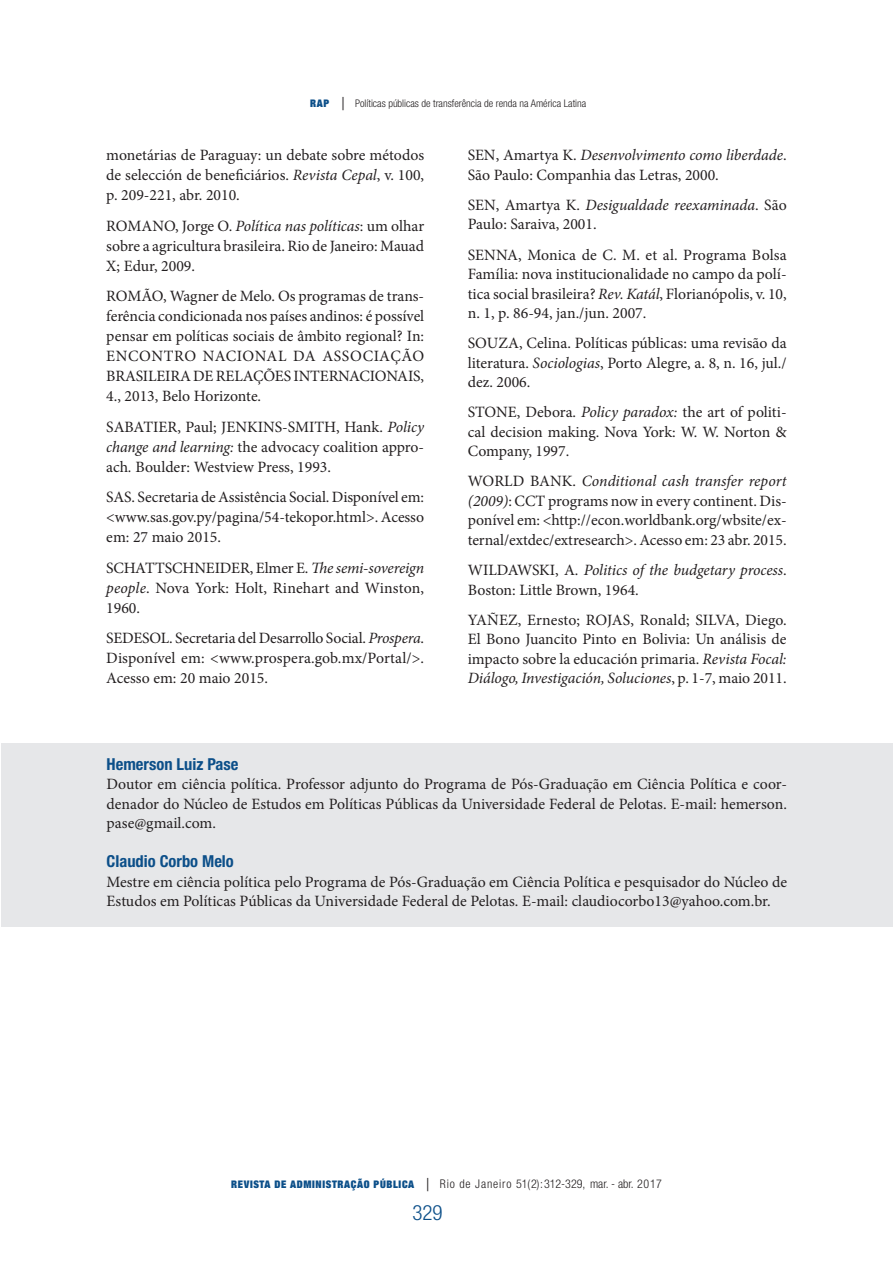
<style>
.page{position:relative;width:893px;height:1263px;background:#fff}
.page>*{position:absolute;margin:0;border:0;box-sizing:border-box;transform-origin:0 0}
.t1{font:300 condensed 21px "Helvetica Neue LT Std";color:#0c4f89}
.t2{font:700 condensed 16.5px "Helvetica Neue LT Std";color:#0c4f89}
.t3{font:15.75px/19.5px "Minion Pro";color:#231f20;text-align:justify}
.t4{font:300 condensed 12px "Helvetica Neue LT Std";letter-spacing:.07em;color:#231f20}
.t5{font:300 condensed 10.5px "Helvetica Neue LT Std";color:#231f20}
.s1{font-family:"Helvetica Neue";font-weight:900;font-stretch:expanded;color:#0c4f89}
.s2{font-size:18px}
.s3{font-style:italic}
.s4{font-family:"Helvetica Neue";font-weight:900;font-stretch:expanded;font-size:10.5px;color:#0c4f89}
</style>
<div class="page">
<div style="left:1px;top:743px;width:892px;height:183px;background:#e6e7e9"></div>
<p class="t5" style="left:310px;top:98px;width:278px"><span class="s1">RAP</span> <span class="s2">|</span> Políticas públicas de transferência de renda na América Latina</p>
<p class="t3" style="left:106px;top:145px;width:319px;line-height:20px">monetárias de Paraguay: un debate sobre métodos de selección de beneficiários. <span class="s3">Revista Cepal</span>, v. 100, p. 209-221, abr. 2010.</p>
<p class="t3" style="left:106px;top:216px;width:319px;line-height:20px">ROMANO, Jorge O. <span class="s3">Política nas políticas</span>: um olhar sobre a agricultura brasileira. Rio de Janeiro: Mauad X; Edur, 2009.</p>
<p class="t3" style="left:106px;top:286px;width:319px;line-height:20px">ROMÃO, Wagner de Melo. Os programas de trans&shy;ferência condicionada nos países andinos: é possível pensar em políticas sociais de âmbito regional? In:<br>ENCONTRO NACIONAL DA ASSOCIAÇÃO BRASILEIRA DE RELAÇÕES INTERNACIONAIS, 4., 2013, Belo Horizonte.</p>
<p class="t3" style="left:106px;top:417px;width:319px;line-height:20px">SABATIER, Paul; JENKINS-SMITH, Hank. <span class="s3">Policy change and learning:</span> the advocacy coalition appro&shy;ach<span class="s3">.</span> Boulder: Westview Press, 1993.</p>
<p class="t3" style="left:106px;top:487px;width:319px;line-height:20px">SAS. Secretaria de Assistência Social. Disponível em: &lt;www.sas.gov.py/pagina/54-tekopor.html&gt;. Acesso em: 27 maio 2015.</p>
<p class="t3" style="left:106px;top:558px;width:319px;line-height:20px">SCHATTSCHNEIDER, Elmer E. <span class="s3">The semi-sovereign people</span>. Nova York: Holt, Rinehart and Winston, 1960.</p>
<p class="t3" style="left:106px;top:628px;width:319px;line-height:20px">SEDESOL. Secretaria del Desarrollo Social. <span class="s3">Prospera</span>.<br>Disponível em: &lt;www.prospera.gob.mx/Portal/&gt;.<br>Acesso em: 20 maio 2015.</p>
<p class="t3" style="left:468px;top:146px;width:320px">SEN, Amartya K. <span class="s3">Desenvolvimento como liberdade</span>.<br>São Paulo: Companhia das Letras, 2000.</p>
<p class="t3" style="left:468px;top:195px;width:320px">SEN, Amartya K. <span class="s3">Desigualdade reexaminada</span>. São<br>Paulo: Saraiva, 2001.</p>
<p class="t3" style="left:468px;top:245px;width:320px">SENNA, Monica de C. M. et al. Programa Bolsa Família: nova institucionalidade no campo da polí&shy;tica social brasileira? <span class="s3">Rev. Katál</span>, Florianópolis, v. 10, n. 1, p. 86-94, jan./jun. 2007.</p>
<p class="t3" style="left:468px;top:333px;width:320px">SOUZA, Celina. Políticas públicas: uma revisão da literatura. <span class="s3">Sociologias</span>, Porto Alegre, a. 8, n. 16, jul./ dez. 2006.</p>
<p class="t3" style="left:468px;top:403px;width:320px">STONE, Debora. <span class="s3">Policy paradox:</span> the art of politi&shy;cal decision making. Nova York: W. W. Norton &amp; Company, 1997.</p>
<p class="t3" style="left:468px;top:472px;width:320px">WORLD BANK. <span class="s3">Conditional cash transfer report (2009)</span>: CCT programs now in every continent. Dis&shy;ponível em: &lt;http://econ.worldbank.org/wbsite/ex&shy;ternal/extdec/extresearch&gt;. Acesso em: 23 abr. 2015.</p>
<p class="t3" style="left:468px;top:560px;width:320px">WILDAWSKI, A. <span class="s3">Politics of the budgetary process</span>.<br>Boston: Little Brown, 1964.</p>
<p class="t3" style="left:468px;top:610px;width:320px">YAÑEZ, Ernesto; ROJAS, Ronald; SILVA, Diego.<br>El Bono Juancito Pinto en Bolivia: Un análisis de impacto sobre la educación primaria. <span class="s3">Revista Focal:<br>Diálogo, Investigación, Soluciones</span>, p. 1-7, maio 2011.</p>
<p class="t2" style="left:107px;top:754px;width:133px">Hemerson Luiz Pase</p>
<p class="t3" style="left:107px;top:774px;width:682px">Doutor em ciência política. Professor adjunto do Programa de Pós-Graduação em Ciência Política e coor&shy;denador do Núcleo de Estudos em Políticas Públicas da Universidade Federal de Pelotas. E-mail: hemerson. pase@gmail.com.</p>
<p class="t2" style="left:107px;top:851px;width:129px">Claudio Corbo Melo</p>
<p class="t3" style="left:107px;top:872px;width:682px">Mestre em ciência política pelo Programa de Pós-Graduação em Ciência Política e pesquisador do Núcleo de<br>Estudos em Políticas Públicas da Universidade Federal de Pelotas. E-mail: claudiocorbo13@yahoo.com.br.</p>
<p class="t4" style="left:231px;top:1176px;width:432px"><span class="s4">REVISTA DE ADMINISTRAÇÃO PÚBLICA</span> <span class="s2">|</span> Rio de Janeiro 51(2):312-329, mar. - abr. 2017</p>
<h1 class="t1" style="left:412px;top:1200px;width:32px">329</h1>
</div>
